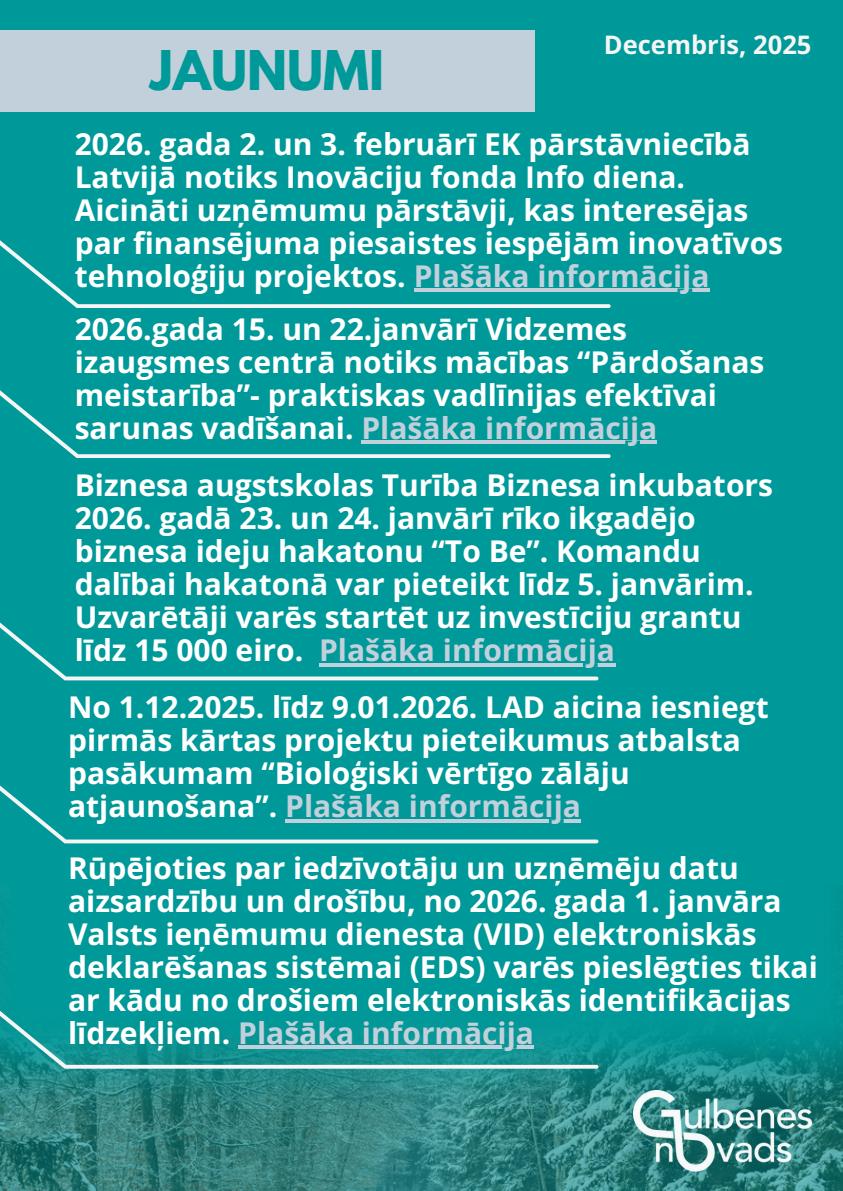
<style>
.page{position:relative;width:843px;height:1191px;background:#fff}
.page>*{position:absolute;margin:0;border:0;box-sizing:border-box;transform-origin:0 0}
.t1{font:700 48.4px "League Spartan";color:#099}
.t2{font:700 30px/33px "Open Sans";color:#fff}
.t3{font:700 25.5px "Open Sans";color:#f5f5f5}
.s1{color:#c2d0db}
</style>
<div class="page">
<div style="left:0;top:0;width:842px;height:1190px;background:#099"></div>
<img style="left:0;top:1116px;width:842px;height:74px">
<img style="left:0;top:840px;width:842px;height:276px">
<div style="left:0;top:30px;width:534px;height:82px;background:#c2d0db"></div>
<img style="left:633px;top:1089px;width:178px;height:84px">
<svg style="left:0;top:886px;width:598px;height:182px"></svg>
<svg style="left:0;top:390px;width:610px;height:68px"></svg>
<svg style="left:0;top:661px;width:598px;height:182px"></svg>
<svg style="left:0;top:240px;width:610px;height:68px"></svg>
<hr style="left:285px;top:819px;width:296px;height:3px;background:#c2d0db">
<hr style="left:361px;top:441px;width:296px;height:3px;background:#c2d0db">
<hr style="left:319px;top:663px;width:124px;height:3px;background:#c2d0db">
<hr style="left:443px;top:663px;width:172px;height:3px;background:#c2d0db">
<hr style="left:238px;top:1045px;width:296px;height:3px;background:#c2d0db">
<hr style="left:413px;top:289px;width:296px;height:3px;background:#c2d0db">
<h1 class="t1" style="left:150px;top:47px;width:235px">JAUNUMI</h1>
<p class="t3" style="left:603px;top:27px;width:209px">Decembris, 2025</p>
<p class="t2" style="left:75px;top:126px;width:709px">2026. gada 2. un 3. februārī EK pārstāvniecībā Latvijā notiks Inovāciju fonda Info diena.<br>Aicināti uzņēmumu pārstāvji, kas interesējas par finansējuma piesaistes iespējām inovatīvos tehnoloģiju projektos. <span class="s1">Plašāka informācija</span></p>
<p class="t2" style="left:75px;top:312px;width:691px">2026.gada 15. un 22.janvārī Vidzemes izaugsmes centrā notiks mācības “Pārdošanas meistarība”- praktiskas vadlīnijas efektīvai sarunas vadīšanai. <span class="s1">Plašāka informācija</span></p>
<p class="t2" style="left:75px;top:468px;width:699px">Biznesa augstskolas Turība Biznesa inkubators 2026. gadā 23. un 24. janvārī rīko ikgadējo biznesa ideju hakatonu “To Be”. Komandu dalībai hakatonā var pieteikt līdz 5. janvārim.<br>Uzvarētāji varēs startēt uz investīciju grantu līdz 15 000 eiro. <span class="s1">Plašāka informācija</span></p>
<p class="t2" style="left:68px;top:690px;width:702px">No 1.12.2025. līdz 9.01.2026. LAD aicina iesniegt pirmās kārtas projektu pieteikumus atbalsta pasākumam “Bioloģiski vērtīgo zālāju atjaunošana”. <span class="s1">Plašāka informācija</span></p>
<p class="t2" style="left:68px;top:850px;width:751px">Rūpējoties par iedzīvotāju un uzņēmēju datu aizsardzību un drošību, no 2026. gada 1. janvāra Valsts ieņēmumu dienesta (VID) elektroniskās deklarēšanas sistēmai (EDS) varēs pieslēgties tikai ar kādu no drošiem elektroniskās identifikācijas līdzekļiem. <span class="s1">Plašāka informācija</span></p>
</div>
